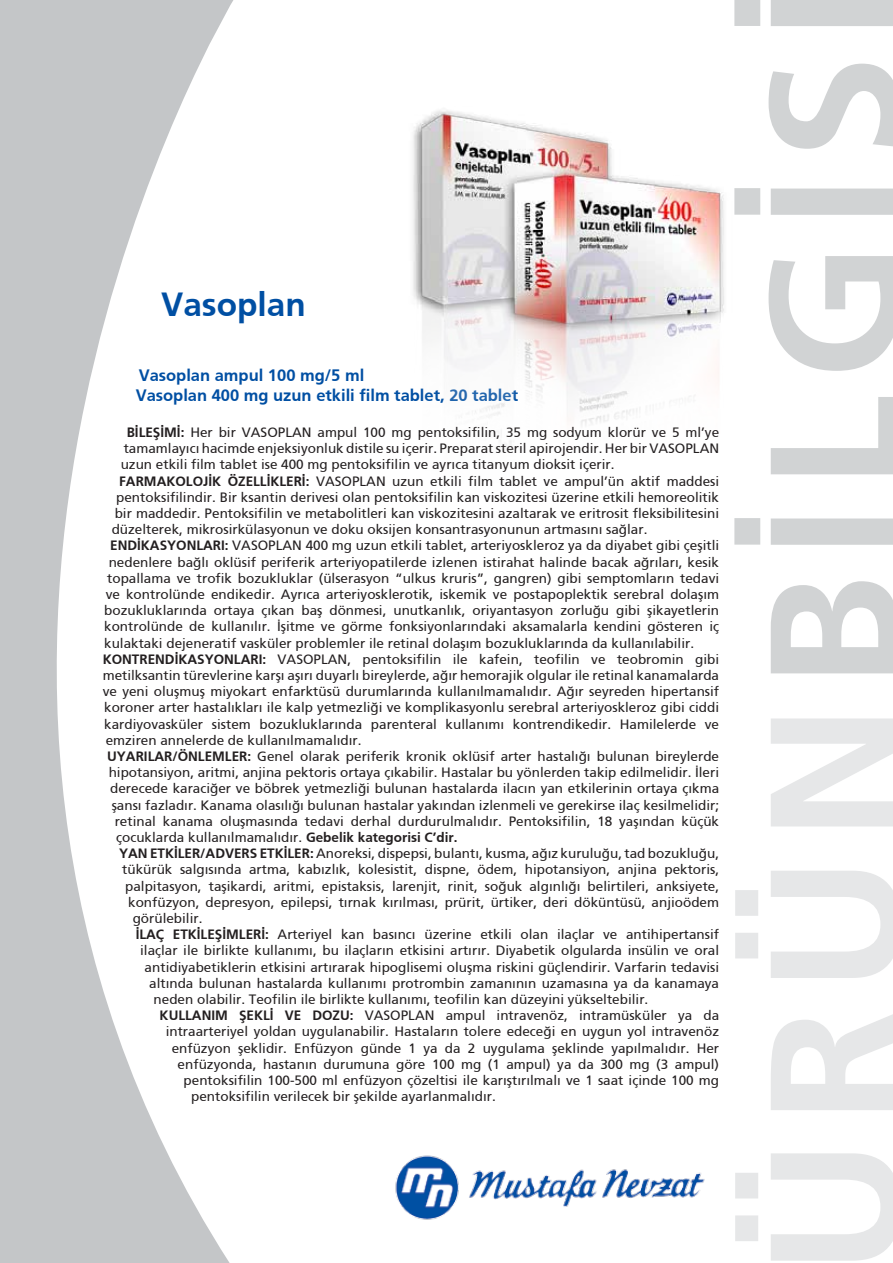
<style>
.page{position:relative;width:893px;height:1263px;background:#fff}
.page>*{position:absolute;margin:0;border:0;box-sizing:border-box;transform-origin:0 0}
.t1{font:182.7px "Frutiger TX Bold";letter-spacing:.085em;color:#d1d3d4}
.t2{font:33.45px "Frutiger TX Bold";color:#004fa3}
.t3{font:16.5px/19.8px "Frutiger TX Bold";color:#004fa3}
.t4{font:13.5px "Frutiger TX";color:#231f20}
.s1{font-family:"Frutiger TX Bold"}
.s2{color:#e6e7e8}
</style>
<div class="page">
<svg style="left:0;top:0;width:234px;height:1263px"></svg>
<img style="left:395px;top:1155px;width:310px;height:65px">
<img style="left:413px;top:110px;width:311px;height:341px">
<h2 class="t2" style="left:161px;top:285px;width:146px">Vasoplan</h2>
<p class="t3" style="left:136px;top:365px;width:384px">Vasoplan ampul 100 mg/5 ml<br>Vasoplan 400 mg uzun etkili film tablet, 20 tablet</p>
<p class="t4" style="left:127px;top:424px;width:594px"><span class="s1">BİLEŞİMİ:</span> Her bir VASOPLAN ampul 100 mg pentoksifilin, 35 mg sodyum klorür ve 5 ml’ye</p>
<p class="t4" style="left:124px;top:440px;width:597px">tamamlayıcı hacimde enjeksiyonluk distile su içerir. Preparat steril apirojendir. Her bir VASOPLAN</p>
<p class="t4" style="left:121px;top:457px;width:495px">uzun etkili film tablet ise 400 mg pentoksifilin ve ayrıca titanyum dioksit içerir.</p>
<p class="t4" style="left:119px;top:473px;width:601px"><span class="s1">FARMAKOLOJİK ÖZELLİKLERİ:</span> VASOPLAN uzun etkili film tablet ve ampul’ün aktif maddesi</p>
<p class="t4" style="left:116px;top:489px;width:604px">pentoksifilindir. Bir ksantin derivesi olan pentoksifilin kan viskozitesi üzerine etkili hemoreolitik</p>
<p class="t4" style="left:115px;top:505px;width:606px">bir maddedir. Pentoksifilin ve metabolitleri kan viskozitesini azaltarak ve eritrosit fleksibilitesini</p>
<p class="t4" style="left:112px;top:521px;width:537px">düzelterek, mikrosirkülasyonun ve doku oksijen konsantrasyonunun artmasını sağlar.</p>
<p class="t4" style="left:110px;top:538px;width:610px"><span class="s1">ENDİKASYONLARI:</span> VASOPLAN 400 mg uzun etkili tablet, arteriyoskleroz ya da diyabet gibi çeşitli</p>
<p class="t4" style="left:109px;top:554px;width:612px">nedenlere bağlı oklüsif periferik arteriyopatilerde izlenen istirahat halinde bacak ağrıları, kesik</p>
<p class="t4" style="left:107px;top:570px;width:613px">topallama ve trofik bozukluklar (ülserasyon “ulkus kruris”, gangren) gibi semptomların tedavi</p>
<p class="t4" style="left:106px;top:586px;width:615px">ve kontrolünde endikedir. Ayrıca arteriyosklerotik, iskemik ve postapoplektik serebral dolaşım</p>
<p class="t4" style="left:104px;top:602px;width:616px">bozukluklarında ortaya çıkan baş dönmesi, unutkanlık, oriyantasyon zorluğu gibi şikayetlerin</p>
<p class="t4" style="left:104px;top:619px;width:616px">kontrolünde de kullanılır. İşitme ve görme fonksiyonlarındaki aksamalarla kendini gösteren iç</p>
<p class="t4" style="left:104px;top:635px;width:591px">kulaktaki dejeneratif vasküler problemler ile retinal dolaşım bozukluklarında da kullanılabilir.</p>
<p class="t4" style="left:103px;top:651px;width:618px"><span class="s1">KONTRENDİKASYONLARI:</span> VASOPLAN, pentoksifilin ile kafein, teofilin ve teobromin gibi</p>
<p class="t4" style="left:103px;top:667px;width:618px">metilksantin türevlerine karşı aşırı duyarlı bireylerde, ağır hemorajik olgular ile retinal kanamalarda</p>
<p class="t4" style="left:103px;top:683px;width:618px">ve yeni oluşmuş miyokart enfarktüsü durumlarında kullanılmamalıdır. Ağır seyreden hipertansif</p>
<p class="t4" style="left:104px;top:700px;width:616px">koroner arter hastalıkları ile kalp yetmezliği ve komplikasyonlu serebral arteriyoskleroz gibi ciddi</p>
<p class="t4" style="left:104px;top:716px;width:616px">kardiyovasküler sistem bozukluklarında parenteral kullanımı kontrendikedir. Hamilelerde ve</p>
<p class="t4" style="left:106px;top:732px;width:257px">emziren annelerde de kullanılmamalıdır.</p>
<p class="t4" style="left:107px;top:748px;width:613px"><span class="s1">UYARILAR/ÖNLEMLER:</span> Genel olarak periferik kronik oklüsif arter hastalığı bulunan bireylerde</p>
<p class="t4" style="left:109px;top:764px;width:612px">hipotansiyon, aritmi, anjina pektoris ortaya çıkabilir. Hastalar bu yönlerden takip edilmelidir. İleri</p>
<p class="t4" style="left:110px;top:781px;width:610px">derecede karaciğer ve böbrek yetmezliği bulunan hastalarda ilacın yan etkilerinin ortaya çıkma</p>
<p class="t4" style="left:112px;top:797px;width:609px">şansı fazladır. Kanama olasılığı bulunan hastalar yakından izlenmeli ve gerekirse ilaç kesilmelidir;</p>
<p class="t4" style="left:115px;top:813px;width:606px">retinal kanama oluşmasında tedavi derhal durdurulmalıdır. Pentoksifilin, 18 yaşından küçük</p>
<p class="t4" style="left:116px;top:829px;width:343px">çocuklarda kullanılmamalıdır. <span class="s1">Gebelik kategorisi C’dir.</span></p>
<p class="t4" style="left:119px;top:845px;width:601px"><span class="s1">YAN ETKİLER/ADVERS ETKİLER:</span> Anoreksi, dispepsi, bulantı, kusma, ağız kuruluğu, tad bozukluğu,</p>
<p class="t4" style="left:122px;top:862px;width:598px">tükürük salgısında artma, kabızlık, kolesistit, dispne, ödem, hipotansiyon, anjina pektoris,</p>
<p class="t4" style="left:125px;top:878px;width:595px">palpitasyon, taşikardi, aritmi, epistaksis, larenjit, rinit, soğuk algınlığı belirtileri, anksiyete,</p>
<p class="t4" style="left:128px;top:894px;width:592px">konfüzyon, depresyon, epilepsi, tırnak kırılması, prürit, ürtiker, deri döküntüsü, anjioödem</p>
<p class="t4" style="left:133px;top:910px;width:71px">görülebilir.</p>
<p class="t4" style="left:136px;top:926px;width:585px"><span class="s1">İLAÇ ETKİLEŞİMLERİ:</span> Arteriyel kan basıncı üzerine etkili olan ilaçlar ve antihipertansif</p>
<p class="t4" style="left:140px;top:943px;width:580px">ilaçlar ile birlikte kullanımı, bu ilaçların etkisini artırır. Diyabetik olgularda insülin ve oral</p>
<p class="t4" style="left:145px;top:959px;width:576px">antidiyabetiklerin etkisini artırarak hipoglisemi oluşma riskini güçlendirir. Varfarin tedavisi</p>
<p class="t4" style="left:149px;top:975px;width:571px">altında bulunan hastalarda kullanımı protrombin zamanının uzamasına ya da kanamaya</p>
<p class="t4" style="left:154px;top:991px;width:496px">neden olabilir. Teofilin ile birlikte kullanımı, teofilin kan düzeyini yükseltebilir.</p>
<p class="t4" style="left:160px;top:1007px;width:561px"><span class="s1">KULLANIM ŞEKLİ VE DOZU:</span> VASOPLAN ampul intravenöz, intramüsküler ya da</p>
<p class="t4" style="left:166px;top:1024px;width:555px">intraarteriyel yoldan uygulanabilir. Hastaların tolere edeceği en uygun yol intravenöz</p>
<p class="t4" style="left:172px;top:1040px;width:549px">enfüzyon şeklidir. Enfüzyon günde 1 ya da 2 uygulama şeklinde yapılmalıdır. Her</p>
<p class="t4" style="left:178px;top:1056px;width:543px">enfüzyonda, hastanın durumuna göre 100 mg (1 ampul) ya da 300 mg (3 ampul)</p>
<p class="t4" style="left:184px;top:1072px;width:537px">pentoksifilin 100-500 ml enfüzyon çözeltisi ile karıştırılmalı ve 1 saat içinde 100 mg</p>
<p class="t4" style="left:191px;top:1088px;width:306px">pentoksifilin verilecek bir şekilde ayarlanmalıdır.</p>
<h1 class="t1" style="left:727px;top:1275px;width:1290px;rotate:-90deg"><span class="s2">ÜRÜN</span>BİLGİSİ</h1>
</div>
